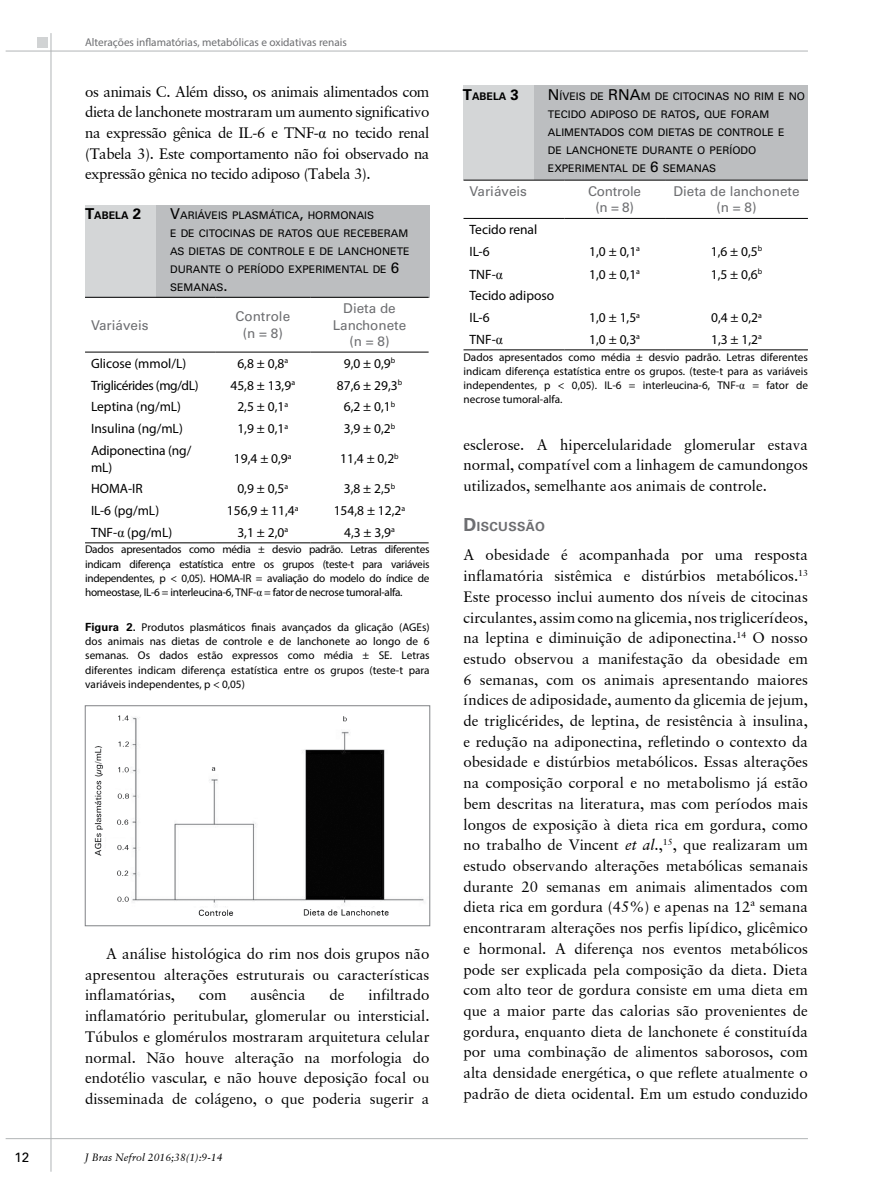
<style>
.page{position:relative;width:893px;height:1191px;background:#fff}
.page>*{position:absolute;margin:0;border:0;box-sizing:border-box;transform-origin:0 0}
.t1{font:15px/20.7px "Garamond Retrospective S Si";color:#000;text-align:justify}
.t2{font:13.5px/21.8px "Myriad Pro";color:#000}
.t3{font:13.5px/16.5px "Univers LT Std";color:#6d6e71;text-align:center}
.t4{font:13.5px "Myriad Pro";letter-spacing:-.03em;color:#000}
.t5{font:13.5px/16.5px "Univers LT Std";letter-spacing:-.02em;color:#6d6e71;text-align:center}
.t6{font:13.5px "Univers LT Std";color:#000}
.t7{font:700 12.6px "Univers LT Std";letter-spacing:.03em;color:#6d6e71}
.t8{font:11.25px/14.2px "Myriad Pro";color:#000;text-align:justify}
.t9{font:11.25px "Myriad Pro";color:#6d6e71}
.t10{font:10.5px/18px "Univers LT Std";color:#000}
.t11{font:italic 10.5px "Garamond Retrospective S Si";color:#000}
.t12{font:700 10.5px "Univers LT Std";color:#000}
.s1{font-family:"Times New Roman"}
.s2{font-size:15px}
.s3{font-family:"Univers LT Std";font-weight:700}
.s4{font-weight:400;font-size:15px}
.s5{font-size:18px}
.s6{font-style:italic}
</style>
<div class="page">
<div style="left:37px;top:37px;width:11px;height:11px;background:#d1d3d4"></div>
<hr style="left:6px;top:51px;width:802px;height:1px;background:#b1b4b6">
<hr style="left:51px;top:33px;width:1px;height:1138px;background:#b1b4b6">
<hr style="left:6px;top:1138px;width:802px;height:1px;background:#b1b4b6">
<div style="left:85px;top:205px;width:344px;height:92px;background:#bcbec0"></div>
<div style="left:85px;top:205px;width:71px;height:92px;background:#d4d6d7"></div>
<hr style="left:85px;top:297px;width:130px;height:1px;background:#000">
<hr style="left:215px;top:297px;width:95px;height:1px;background:#000">
<hr style="left:310px;top:297px;width:119px;height:1px;background:#000">
<hr style="left:85px;top:352px;width:130px;height:1px;background:#000">
<hr style="left:215px;top:352px;width:95px;height:1px;background:#000">
<hr style="left:310px;top:352px;width:119px;height:1px;background:#000">
<hr style="left:85px;top:542px;width:130px;height:1px;background:#000">
<hr style="left:215px;top:542px;width:95px;height:1px;background:#000">
<hr style="left:310px;top:542px;width:119px;height:1px;background:#000">
<img style="left:94px;top:715px;width:330px;height:201px">
<div style="left:85px;top:705px;width:345px;height:221px;border:1px solid #808285"></div>
<div style="left:463px;top:85px;width:345px;height:94px;background:#bcbec0"></div>
<div style="left:463px;top:85px;width:71px;height:94px;background:#d4d6d7"></div>
<hr style="left:463px;top:180px;width:101px;height:1px;background:#000">
<hr style="left:564px;top:180px;width:101px;height:1px;background:#000">
<hr style="left:665px;top:180px;width:143px;height:1px;background:#000">
<hr style="left:463px;top:218px;width:101px;height:1px;background:#000">
<hr style="left:564px;top:218px;width:101px;height:1px;background:#000">
<hr style="left:665px;top:218px;width:143px;height:1px;background:#000">
<hr style="left:463px;top:349px;width:101px;height:1px;background:#000">
<hr style="left:564px;top:349px;width:101px;height:1px;background:#000">
<hr style="left:665px;top:349px;width:143px;height:1px;background:#000">
<p class="t6" style="left:14px;top:1149px;width:16px">12</p>
<p class="t9" style="left:85px;top:36px;width:263px">Alterações inflamatórias, metabólicas e oxidativas renais</p>
<p class="t1" style="left:85px;top:81px;width:346px">os animais C. Além disso, os animais alimentados com dieta de lanchonete mostraram um aumento significativo na expressão gênica de IL-6 e TNF-<span class="s1">α</span> no tecido renal (Tabela 3). Este comportamento não foi observado na expressão gênica no tecido adiposo (Tabela 3).</p>
<p class="t12" style="left:85px;top:209px;width:58px"><span class="s2">T</span>ABELA <span class="s2">2</span></p>
<p class="t10" style="left:170px;top:206px;width:241px"><span class="s2">V</span>ARIÁVEIS PLASMÁTICA<span class="s2">,</span> HORMONAIS<br>E DE CITOCINAS DE RATOS QUE RECEBERAM<br>AS DIETAS DE CONTROLE E DE LANCHONETE<br>DURANTE O PERÍODO EXPERIMENTAL DE <span class="s2">6<br></span>SEMANAS<span class="s2">.</span></p>
<p class="t3" style="left:91px;top:317px;width:59px">Variáveis</p>
<p class="t3" style="left:235px;top:308px;width:56px">Controle (n = 8)</p>
<p class="t3" style="left:333px;top:300px;width:75px">Dieta de<br>Lanchonete (n = 8)</p>
<p class="t2" style="left:91px;top:352px;width:97px">Glicose (mmol/L)</p>
<p class="t2" style="left:237px;top:352px;width:52px">6,8 ± 0,8<sup>a</sup></p>
<p class="t2" style="left:344px;top:352px;width:53px">9,0 ± 0,9<sup>b</sup></p>
<p class="t4" style="left:91px;top:377px;width:109px">Triglicérides (mg/dL)</p>
<p class="t2" style="left:230px;top:374px;width:66px">45,8 ± 13,9<sup>a</sup></p>
<p class="t2" style="left:337px;top:374px;width:67px">87,6 ± 29,3<sup>b</sup></p>
<p class="t2" style="left:91px;top:396px;width:92px">Leptina (ng/mL)</p>
<p class="t2" style="left:237px;top:396px;width:52px">2,5 ± 0,1<sup>a</sup></p>
<p class="t2" style="left:344px;top:396px;width:53px">6,2 ± 0,1<sup>b</sup></p>
<p class="t2" style="left:91px;top:417px;width:93px">Insulina (ng/mL)</p>
<p class="t2" style="left:237px;top:417px;width:52px">1,9 ± 0,1<sup>a</sup></p>
<p class="t2" style="left:344px;top:417px;width:53px">3,9 ± 0,2<sup>b</sup></p>
<p class="t2" style="left:91px;top:442px;width:102px;line-height:16.5px">Adiponectina (ng/ mL)</p>
<p class="t2" style="left:234px;top:447px;width:59px">19,4 ± 0,9<sup>a</sup></p>
<p class="t2" style="left:340px;top:447px;width:60px">11,4 ± 0,2<sup>b</sup></p>
<p class="t2" style="left:91px;top:477px;width:53px">HOMA-IR</p>
<p class="t2" style="left:237px;top:477px;width:52px">0,9 ± 0,5<sup>a</sup></p>
<p class="t2" style="left:344px;top:477px;width:53px">3,8 ± 2,5<sup>b</sup></p>
<p class="t2" style="left:91px;top:499px;width:70px">IL-6 (pg/mL)</p>
<p class="t2" style="left:227px;top:499px;width:73px">156,9 ± 11,4<sup>a</sup></p>
<p class="t2" style="left:334px;top:499px;width:73px">154,8 ± 12,2<sup>a</sup></p>
<p class="t2" style="left:91px;top:521px;width:83px">TNF-<span class="s1">α</span> (pg/mL)</p>
<p class="t2" style="left:237px;top:521px;width:52px">3,1 ± 2,0<sup>a</sup></p>
<p class="t2" style="left:344px;top:521px;width:52px">4,3 ± 3,9<sup>a</sup></p>
<p class="t8" style="left:85px;top:542px;width:346px">Dados apresentados como média ± desvio padrão. Letras diferentes indicam diferença estatística entre os grupos (teste-t para variáveis independentes, p &lt; 0,05). HOMA-IR = avaliação do modelo do índice de homeostase, IL-6 = interleucina-6, TNF-<span class="s1">α</span> = fator de necrose tumoral-alfa.</p>
<p class="t8" style="left:85px;top:620px;width:346px"><span class="s3">Figura 2.</span> Produtos plasmáticos finais avançados da glicação (AGEs) dos animais nas dietas de controle e de lanchonete ao longo de 6 semanas. Os dados estão expressos como média ± SE. Letras diferentes indicam diferença estatística entre os grupos (teste-t para variáveis independentes, p &lt; 0,05)</p>
<p class="t1" style="left:85px;top:943px;width:346px;text-indent:21px">A análise histológica do rim nos dois grupos não apresentou alterações estruturais ou características inflamatórias,</p>
<p class="t1" style="left:85px;top:984px;width:346px;text-indent:284px">infiltrado inflamatório peritubular, glomerular ou intersticial.<br>Túbulos e glomérulos mostraram arquitetura celular normal. Não houve alteração na morfologia do endotélio vascular, e não houve deposição focal ou disseminada de colágeno, o que poderia sugerir a</p>
<p class="t1" style="left:199px;top:984px;width:29px">com</p>
<p class="t1" style="left:251px;top:984px;width:57px">ausência</p>
<p class="t1" style="left:330px;top:984px;width:16px">de</p>
<p class="t11" style="left:85px;top:1151px;width:139px">J Bras Nefrol 2016;38(1):9-14</p>
<p class="t12" style="left:463px;top:90px;width:77px"><span class="s2">T</span>ABELA <span class="s2">3</span> <span class="s4">N</span></p>
<p class="t10" style="left:548px;top:87px;width:259px;text-indent:12px">ÍVEIS DE <span class="s2">RNA</span>M DE CITOCINAS NO RIM E NO<br>TECIDO ADIPOSO DE RATOS<span class="s2">,</span> QUE FORAM<br>ALIMENTADOS COM DIETAS DE CONTROLE E<br>DE LANCHONETE DURANTE O PERÍODO<br>EXPERIMENTAL DE <span class="s2">6</span> SEMANAS</p>
<p class="t3" style="left:469px;top:183px;width:59px">Variáveis</p>
<p class="t5" style="left:588px;top:183px;width:54px">Controle (n = 8)</p>
<p class="t3" style="left:673px;top:183px;width:128px">Dieta de lanchonete (n = 8)</p>
<p class="t2" style="left:469px;top:219px;width:69px">Tecido renal<br>IL-6</p>
<p class="t2" style="left:589px;top:240px;width:52px">1,0 ± 0,1<sup>a</sup></p>
<p class="t2" style="left:711px;top:240px;width:53px">1,6 ± 0,5<sup>b</sup></p>
<p class="t2" style="left:469px;top:263px;width:35px">TNF-<span class="s1">α</span></p>
<p class="t2" style="left:589px;top:263px;width:52px">1,0 ± 0,1<sup>a</sup></p>
<p class="t2" style="left:711px;top:263px;width:53px">1,5 ± 0,6<sup>b</sup></p>
<p class="t2" style="left:469px;top:285px;width:86px">Tecido adiposo<br>IL-6</p>
<p class="t2" style="left:589px;top:306px;width:52px">1,0 ± 1,5<sup>a</sup></p>
<p class="t2" style="left:711px;top:306px;width:52px">0,4 ± 0,2<sup>a</sup></p>
<p class="t2" style="left:469px;top:328px;width:35px">TNF-<span class="s1">α</span></p>
<p class="t2" style="left:589px;top:328px;width:52px">1,0 ± 0,3<sup>a</sup></p>
<p class="t2" style="left:711px;top:328px;width:52px">1,3 ± 1,2<sup>a</sup></p>
<p class="t8" style="left:463px;top:349px;width:346px">Dados apresentados como média ± desvio padrão. Letras diferentes indicam diferença estatística entre os grupos. (teste-t para as variáveis independentes, p &lt; 0,05). IL-6 = interleucina-6, TNF-<span class="s1">α</span> = fator de necrose tumoral-alfa.</p>
<p class="t1" style="left:463px;top:434px;width:346px">esclerose. A hipercelularidade glomerular estava normal, compatível com a linhagem de camundongos utilizados, semelhante aos animais de controle.</p>
<p class="t7" style="left:463px;top:519px;width:83px"><span class="s5">D</span> ISCUSSÃO</p>
<p class="t1" style="left:463px;top:544px;width:346px">A obesidade é acompanhada por uma resposta inflamatória sistêmica e distúrbios metabólicos.<sup>13<br></sup>Este processo inclui aumento dos níveis de citocinas circulantes, assim como na glicemia, nos triglicerídeos, na leptina e diminuição de adiponectina.<sup>14</sup> O nosso estudo observou a manifestação da obesidade em 6 semanas, com os animais apresentando maiores índices de adiposidade, aumento da glicemia de jejum, de triglicérides, de leptina, de resistência à insulina, e redução na adiponectina, refletindo o contexto da obesidade e distúrbios metabólicos. Essas alterações na composição corporal e no metabolismo já estão bem descritas na literatura, mas com períodos mais longos de exposição à dieta rica em gordura, como no trabalho de Vincent <span class="s6">et al</span>.,<sup>15</sup>, que realizaram um estudo observando alterações metabólicas semanais durante 20 semanas em animais alimentados com dieta rica em gordura (45%) e apenas na 12ª semana encontraram alterações nos perfis lipídico, glicêmico e hormonal. A diferença nos eventos metabólicos pode ser explicada pela composição da dieta. Dieta com alto teor de gordura consiste em uma dieta em que a maior parte das calorias são provenientes de gordura, enquanto dieta de lanchonete é constituída por uma combinação de alimentos saborosos, com alta densidade energética, o que reflete atualmente o padrão de dieta ocidental. Em um estudo conduzido</p>
</div>
